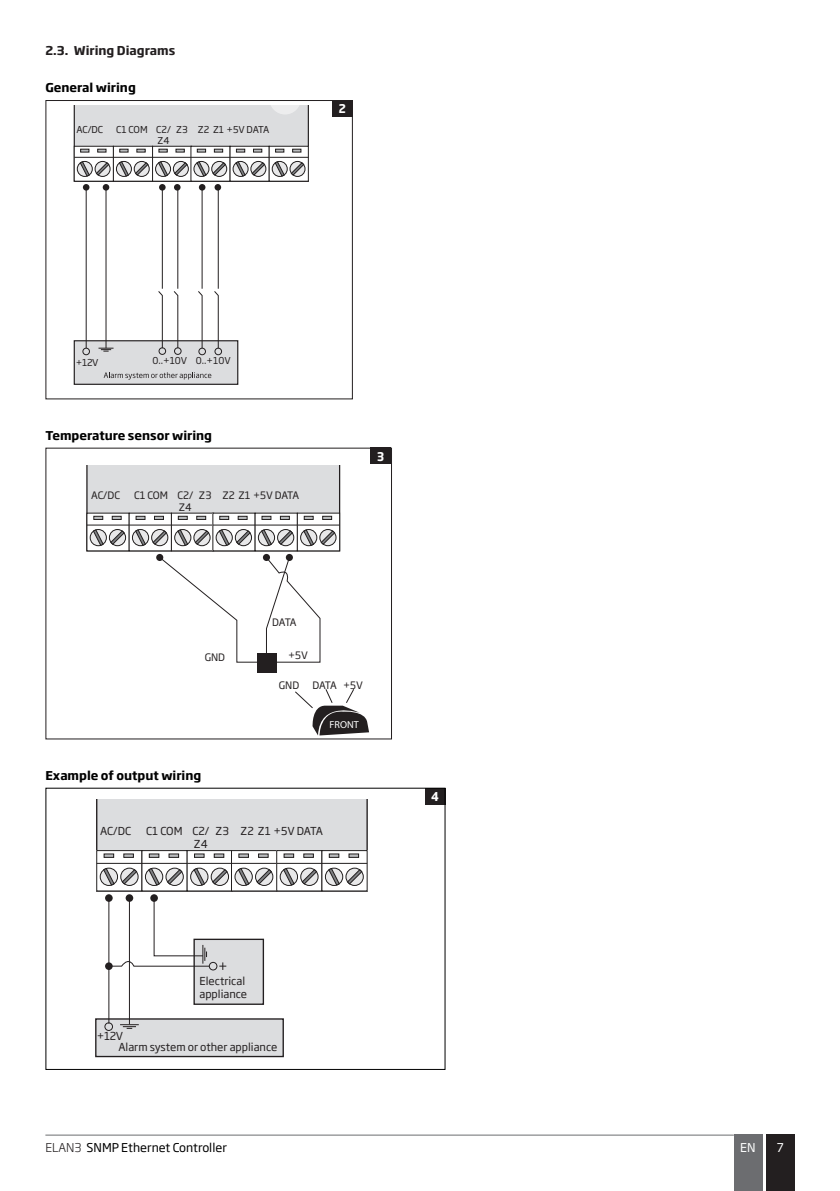
<style>
.page{position:relative;width:840px;height:1191px;background:#fff}
.page>*{position:absolute;margin:0;border:0;box-sizing:border-box;transform-origin:0 0}
.t1{font:700 12px "Soho Gothic Pro";color:#000}
.t2{font:12px "Soho Gothic Pro";color:#000}
.t3{font:700 12px "Soho Gothic Pro";color:#231f20}
.t4{font:12px "Soho Gothic Pro";color:#fff}
.t5{font:700 12px "Neo Sans Pro";color:#fff}
.t6{font:10.8px/13px "Soho Gothic Pro";color:#231f20}
.t7{font:10.2px/12.2px "Soho Gothic Pro";color:#231f20}
.t8{font:10.2px "Myriad Pro";color:#fff}
.t9{font:9.4px/11.2px "Soho Gothic Pro";color:#231f20}
.s1{font-weight:300;color:#231f20}
</style>
<div class="page">
<div style="left:765px;top:1134px;width:29px;height:57px;background:#231f20"></div>
<div style="left:733px;top:1134px;width:28px;height:57px;background:#6c6d70"></div>
<hr style="left:45px;top:1134px;width:688px;height:1px;background:#6c6d70">
<div style="left:332px;top:100px;width:20px;height:17px;background:#231f20"></div>
<svg style="left:74px;top:105px;width:235px;height:77px"></svg>
<div style="left:74px;top:341px;width:164px;height:43px;background:#dcdddf"></div>
<div style="left:74px;top:340px;width:164px;height:45px;border:1px solid #231f20"></div>
<div style="left:83px;top:184px;width:6px;height:7px;background:#231f20;border-radius:50%"></div>
<div style="left:103px;top:184px;width:6px;height:7px;background:#231f20;border-radius:50%"></div>
<div style="left:159px;top:184px;width:6px;height:7px;background:#231f20;border-radius:50%"></div>
<div style="left:174px;top:184px;width:6px;height:7px;background:#231f20;border-radius:50%"></div>
<div style="left:199px;top:184px;width:6px;height:7px;background:#231f20;border-radius:50%"></div>
<div style="left:214px;top:184px;width:7px;height:7px;background:#231f20;border-radius:50%"></div>
<div style="left:83px;top:348px;width:7px;height:7px;border:1px solid #231f20;border-radius:50%"></div>
<div style="left:159px;top:347px;width:7px;height:8px;border:1px solid #231f20;border-radius:50%"></div>
<div style="left:174px;top:347px;width:7px;height:8px;border:1px solid #231f20;border-radius:50%"></div>
<div style="left:198px;top:348px;width:8px;height:7px;border:1px solid #231f20;border-radius:50%"></div>
<div style="left:214px;top:348px;width:8px;height:7px;border:1px solid #231f20;border-radius:50%"></div>
<svg style="left:98px;top:348px;width:15px;height:4px"></svg>
<svg style="left:104px;top:372px;width:107px;height:7px"></svg>
<hr style="left:86px;top:187px;width:1px;height:161px;background:#231f20">
<hr style="left:106px;top:187px;width:1px;height:161px;background:#231f20">
<hr style="left:162px;top:187px;width:1px;height:102px;background:#231f20">
<svg style="left:158px;top:291px;width:5px;height:58px"></svg>
<hr style="left:177px;top:187px;width:1px;height:102px;background:#231f20">
<svg style="left:173px;top:291px;width:5px;height:58px"></svg>
<hr style="left:218px;top:187px;width:1px;height:102px;background:#231f20">
<svg style="left:213px;top:291px;width:6px;height:58px"></svg>
<hr style="left:202px;top:187px;width:1px;height:102px;background:#231f20">
<svg style="left:197px;top:291px;width:5px;height:58px"></svg>
<div style="left:257px;top:653px;width:20px;height:19px;background:#231f20"></div>
<svg style="left:86px;top:465px;width:254px;height:198px"></svg>
<svg style="left:295px;top:689px;width:74px;height:46px"></svg>
<div style="left:370px;top:447px;width:21px;height:17px;background:#231f20"></div>
<div style="left:424px;top:787px;width:21px;height:17px;background:#231f20"></div>
<svg style="left:96px;top:799px;width:271px;height:92px"></svg>
<hr style="left:322px;top:863px;width:45px;height:1px;background:#211e1e">
<svg style="left:105px;top:894px;width:8px;height:8px"></svg>
<svg style="left:105px;top:962px;width:8px;height:8px"></svg>
<div style="left:125px;top:894px;width:8px;height:8px;background:#231f20;border-radius:50%"></div>
<svg style="left:150px;top:894px;width:8px;height:8px"></svg>
<div style="left:96px;top:1019px;width:187px;height:37px;background:#dcdddf"></div>
<div style="left:95px;top:1018px;width:189px;height:39px;border:1px solid #231f20"></div>
<div style="left:104px;top:1022px;width:9px;height:8px;border:1px solid #231f20;border-radius:50%"></div>
<svg style="left:120px;top:1024px;width:19px;height:5px"></svg>
<div style="left:194px;top:939px;width:69px;height:65px;background:#dcdddf"></div>
<div style="left:193px;top:938px;width:71px;height:67px;border:1px solid #231f20"></div>
<div style="left:209px;top:962px;width:8px;height:8px;border:1px solid #231f20;border-radius:50%"></div>
<svg style="left:108px;top:897px;width:102px;height:70px"></svg>
<svg style="left:219px;top:962px;width:7px;height:8px"></svg>
<hr style="left:108px;top:898px;width:1px;height:125px;background:#231f20">
<hr style="left:129px;top:898px;width:1px;height:126px;background:#231f20">
<div style="left:45px;top:787px;width:400px;height:283px;border:1px solid #000"></div>
<p class="t3" style="left:45px;top:41px;width:131px">2.3. Wiring Diagrams</p>
<p class="t1" style="left:45px;top:78px;width:92px">General wiring</p>
<p class="t9" style="left:76px;top:124px;width:28px">AC/DC</p>
<p class="t9" style="left:157px;top:124px;width:113px;text-indent:-41px">C1 COM C2/ Z3 Z2 Z1 +5V DATA<br>Z4</p>
<p class="t5" style="left:338px;top:101px;width:9px">2</p>
<p class="t9" style="left:76px;top:356px;width:24px">+12V</p>
<p class="t9" style="left:152px;top:354px;width:80px">0..+10V 0..+10V</p>
<p class="t1" style="left:45px;top:425px;width:168px">Temperature sensor wiring</p>
<p class="t7" style="left:91px;top:488px;width:30px">AC/DC</p>
<p class="t7" style="left:179px;top:488px;width:122px;text-indent:-45px">C1 COM C2/ Z3 Z2 Z1 +5V DATA<br>Z4</p>
<p class="t5" style="left:376px;top:448px;width:9px">3</p>
<p class="t7" style="left:204px;top:650px;width:22px">GND</p>
<p class="t1" style="left:45px;top:765px;width:157px">Example of output wiring</p>
<p class="t7" style="left:272px;top:615px;width:26px">DATA</p>
<p class="t7" style="left:288px;top:648px;width:21px">+5V</p>
<p class="t7" style="left:279px;top:678px;width:22px">GND</p>
<p class="t7" style="left:312px;top:678px;width:26px">DATA</p>
<p class="t7" style="left:343px;top:678px;width:21px">+5V</p>
<p class="t8" style="left:329px;top:718px;width:31px">FRONT</p>
<p class="t6" style="left:100px;top:824px;width:32px">AC/DC</p>
<p class="t6" style="left:194px;top:824px;width:130px;text-indent:-48px">C1 COM C2/ Z3 Z2 Z1 +5V DATA<br>Z4</p>
<p class="t5" style="left:431px;top:788px;width:9px">4</p>
<p class="t6" style="left:97px;top:1029px;width:28px">+12V</p>
<p class="t6" style="left:199px;top:974px;width:49px">Electrical appliance</p>
<p class="t6" style="left:118px;top:1040px;width:160px">Alarm system or other appliance</p>
<p class="t2" style="left:45px;top:1138px;width:183px"><span class="s1">ELAN3</span> SNMP Ethernet Controller</p>
<p class="t4" style="left:739px;top:1138px;width:17px">EN</p>
<p class="t4" style="left:776px;top:1137px;width:8px">7</p>
</div>
